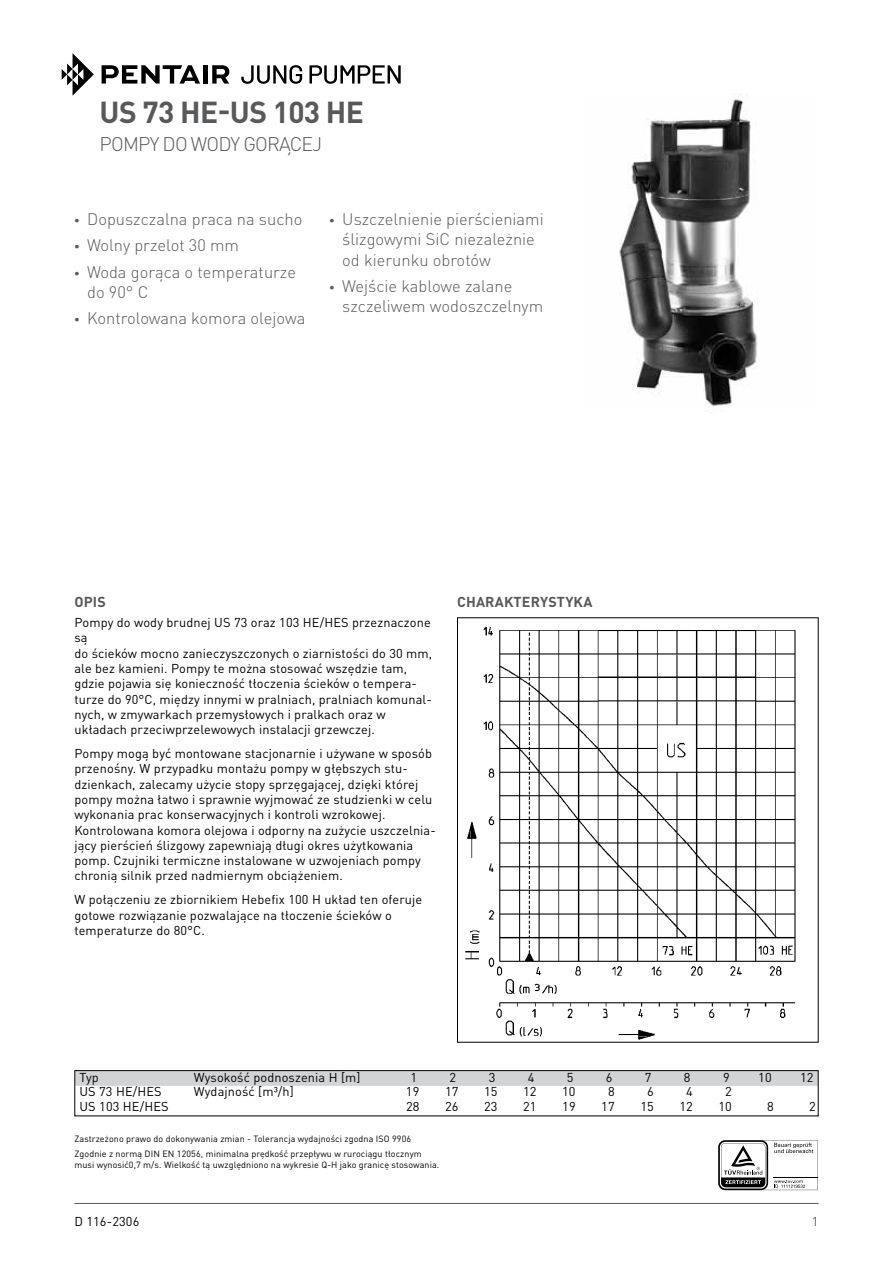
<style>
.page{position:relative;width:893px;height:1263px;background:#fff}
.page>*{position:absolute;margin:0;border:0;box-sizing:border-box;transform-origin:0 0}
.t1{font:700 30px "DIN Pro";letter-spacing:-.015em;color:#58595b}
.t2{font:300 19.5px "DIN Pro";letter-spacing:-.04em;color:#58595b}
.t3{font:300 16.5px/20.2px "DIN Pro";color:#58595b}
.t4{font:700 14.25px "DIN Pro";letter-spacing:.01em;color:#58595b}
.t5{font:12.75px/15.3px "DIN Pro";letter-spacing:.01em;color:#000}
.t6{font:12.75px "DIN Pro";color:#58595b}
.t7{font:9px/15px "DIN Pro";letter-spacing:.01em;color:#000}
.s1{font-family:"Barlow"}
</style>
<div class="page">
<hr style="left:74px;top:1203px;width:745px;height:1px;background:#58595b">
<img style="left:619px;top:94px;width:138px;height:312px">
<img style="left:465px;top:626px;width:331px;height:414px">
<div style="left:76px;top:1072px;width:741px;height:14px;background:#d1d3d4"></div>
<div style="left:74px;top:1070px;width:745px;height:46px;border:1px solid #000"></div>
<svg style="left:718px;top:1140px;width:100px;height:50px"></svg>
<svg style="left:241px;top:65px;width:61px;height:19px"></svg>
<svg style="left:309px;top:65px;width:92px;height:19px"></svg>
<svg style="left:62px;top:53px;width:32px;height:43px"></svg>
<svg style="left:102px;top:65px;width:98px;height:19px"></svg>
<hr style="left:203px;top:65px;width:4px;height:19px;background:#000">
<svg style="left:212px;top:65px;width:17px;height:19px"></svg>
<h2 class="t2" style="left:75px;top:82px;width:224px">POMPY DO WODY GORĄCEJ</h2>
<h1 class="t1" style="left:100px;top:87px;width:266px">US 73 HE-US 103 HE</h1>
<h2 class="t2" style="left:100px;top:129px;width:224px">POMPY DO WODY GORĄCEJ</h2>
<p class="t3" style="left:74px;top:208px;width:229px"><span class="s1">•</span> Dopuszczalna praca na sucho</p>
<p class="t3" style="left:74px;top:234px;width:166px"><span class="s1">•</span> Wolny przelot 30 mm</p>
<p class="t3" style="left:87px;top:260px;width:210px;text-indent:-13px"><span class="s1">•</span> Woda gorąca o temperaturze do 90° C</p>
<p class="t3" style="left:74px;top:307px;width:233px"><span class="s1">•</span> Kontrolowana komora olejowa</p>
<p class="t3" style="left:342px;top:208px;width:203px;text-indent:-13px"><span class="s1">•</span> Uszczelnienie pierścieniami ślizgowymi SiC niezależnie od kierunku obrotów</p>
<p class="t3" style="left:342px;top:274px;width:202px;text-indent:-13px"><span class="s1">•</span> Wejście kablowe zalane szczeliwem wodoszczelnym</p>
<p class="t4" style="left:74px;top:590px;width:33px">OPIS</p>
<p class="t4" style="left:457px;top:590px;width:137px">CHARAKTERYSTYKA</p>
<p class="t5" style="left:74px;top:614px;width:359px">Pompy do wody brudnej US 73 oraz 103 HE/HES przeznaczone są<br>do ścieków mocno zanieczyszczonych o ziarnistości do 30 mm, ale bez kamieni. Pompy te można stosować wszędzie tam, gdzie pojawia się konieczność tłoczenia ścieków o tempera&shy;turze do 90°C, między innymi w pralniach, pralniach komunal&shy;nych, w zmywarkach przemysłowych i pralkach oraz w układach przeciwprzelewowych instalacji grzewczej.</p>
<p class="t5" style="left:74px;top:744px;width:363px">Pompy mogą być montowane stacjonarnie i używane w sposób przenośny. W przypadku montażu pompy w głębszych stu&shy;dzienkach, zalecamy użycie stopy sprzęgającej, dzięki której pompy można łatwo i sprawnie wyjmować ze studzienki w celu wykonania prac konserwacyjnych i kontroli wzrokowej.<br>Kontrolowana komora olejowa i odporny na zużycie uszczelnia&shy;jący pierścień ślizgowy zapewniają długi okres użytkowania pomp. Czujniki termiczne instalowane w uzwojeniach pompy chronią silnik przed nadmiernym obciążeniem.</p>
<p class="t5" style="left:74px;top:891px;width:349px">W połączeniu ze zbiornikiem Hebefix 100 H układ ten oferuje gotowe rozwiązanie pozwalające na tłoczenie ścieków o temperaturze do 80°C.</p>
<p class="t5" style="left:79px;top:1068px;width:21px">Typ</p>
<p class="t5" style="left:194px;top:1068px;width:168px">Wysokość podnoszenia H [m]</p>
<p class="t5" style="left:411px;top:1068px;width:8px">1</p>
<p class="t5" style="left:450px;top:1068px;width:8px">2</p>
<p class="t5" style="left:489px;top:1068px;width:8px">3</p>
<p class="t5" style="left:528px;top:1068px;width:8px">4</p>
<p class="t5" style="left:567px;top:1068px;width:8px">5</p>
<p class="t5" style="left:606px;top:1068px;width:8px">6</p>
<p class="t5" style="left:645px;top:1068px;width:8px">7</p>
<p class="t5" style="left:684px;top:1068px;width:8px">8</p>
<p class="t5" style="left:723px;top:1068px;width:8px">9</p>
<p class="t5" style="left:758px;top:1068px;width:15px">10</p>
<p class="t5" style="left:800px;top:1068px;width:15px">12</p>
<p class="t5" style="left:79px;top:1083px;width:84px">US 73 HE/HES</p>
<p class="t5" style="left:194px;top:1083px;width:101px">Wydajność [m³/h]</p>
<p class="t5" style="left:406px;top:1083px;width:15px">19</p>
<p class="t5" style="left:445px;top:1083px;width:15px">17</p>
<p class="t5" style="left:484px;top:1083px;width:15px">15</p>
<p class="t5" style="left:523px;top:1083px;width:15px">12</p>
<p class="t5" style="left:562px;top:1083px;width:15px">10</p>
<p class="t5" style="left:608px;top:1083px;width:8px">8</p>
<p class="t5" style="left:647px;top:1083px;width:8px">6</p>
<p class="t5" style="left:686px;top:1083px;width:8px">4</p>
<p class="t5" style="left:725px;top:1083px;width:8px">2</p>
<p class="t5" style="left:79px;top:1098px;width:91px">US 103 HE/HES</p>
<p class="t5" style="left:406px;top:1098px;width:15px">28</p>
<p class="t5" style="left:445px;top:1098px;width:15px">26</p>
<p class="t5" style="left:484px;top:1098px;width:15px">23</p>
<p class="t5" style="left:523px;top:1098px;width:15px">21</p>
<p class="t5" style="left:562px;top:1098px;width:15px">19</p>
<p class="t5" style="left:601px;top:1098px;width:15px">17</p>
<p class="t5" style="left:640px;top:1098px;width:15px">15</p>
<p class="t5" style="left:679px;top:1098px;width:15px">12</p>
<p class="t5" style="left:718px;top:1098px;width:15px">10</p>
<p class="t5" style="left:767px;top:1098px;width:8px">8</p>
<p class="t5" style="left:809px;top:1098px;width:8px">2</p>
<p class="t7" style="left:74px;top:1131px;width:349px">Zastrzeżono prawo do dokonywania zmian - Tolerancja wydajności zgodna ISO 9906<br>Zgodnie z normą DIN EN 12056, minimalna prędkość przepływu w rurociągu tłocznym</p>
<p class="t7" style="left:74px;top:1156px;width:366px">musi wynosić0,7 m/s. Wielkość tą uwzględniono na wykresie Q-H jako granicę stosowania.</p>
<p class="t5" style="left:74px;top:1212px;width:66px">D 116-2306</p>
<p class="t6" style="left:812px;top:1211px;width:8px">1</p>
</div>
